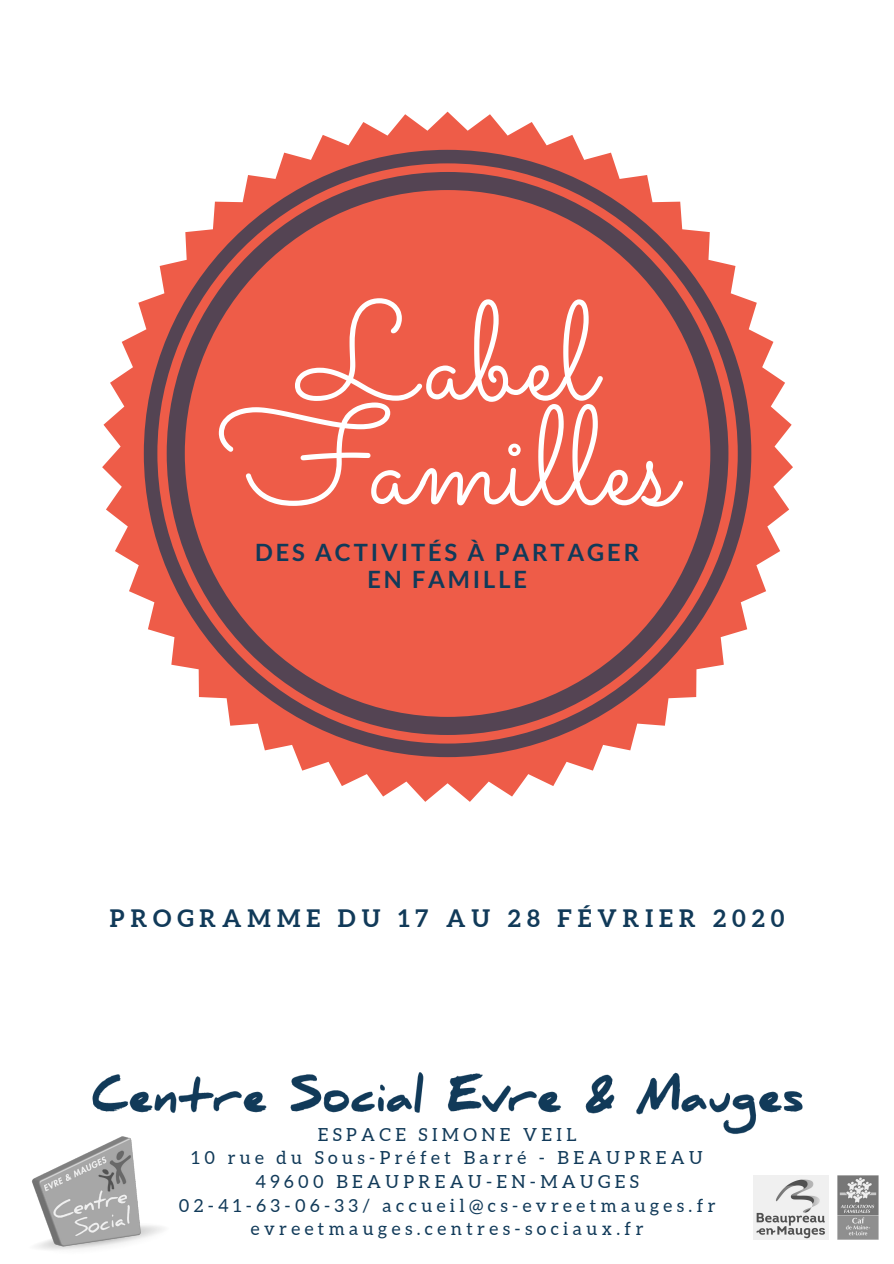
<style>
.page{position:relative;width:894px;height:1264px;background:#fff}
.page>*{position:absolute;margin:0;border:0;box-sizing:border-box;transform-origin:0 0}
.t1{font:139.35px/104.6px "Sacramento";color:#fff;text-align:center}
.t2{font:700 24px "Aleo";letter-spacing:.25em;color:#113a59}
.t3{font:700 23.7px/26.8px "Lato";letter-spacing:.12em;color:#113a59;text-align:center}
.t4{font:18px/23.7px "Aleo";letter-spacing:.245em;color:#113a59;text-align:center}
</style>
<div class="page">
<img style="left:32px;top:1152px;width:132px;height:98px">
<img style="left:837px;top:1175px;width:41px;height:64px">
<img style="left:753px;top:1175px;width:74px;height:64px">
<svg style="left:102px;top:112px;width:690px;height:689px"></svg>
<svg style="left:144px;top:150px;width:607px;height:607px;fill:#ee5c48"></svg>
<img style="left:89px;top:1072px;width:714px;height:90px">
<h1 class="t1" style="left:219px;top:298px;width:458px">Label<br>Familles</h1>
<h3 class="t3" style="left:255px;top:538px;width:385px">DES ACTIVITÉS À PARTAGER<br>EN FAMILLE</h3>
<h2 class="t2" style="left:110px;top:904px;width:676px">PROGRAMME DU 17 AU 28 FÉVRIER 2020</h2>
<p class="t4" style="left:179px;top:1122px;width:538px">ESPACE SIMONE VEIL<br>10 rue du Sous-Préfet Barré - BEAUPREAU 49600 BEAUPREAU-EN-MAUGES 02-41-63-06-33/ accueil@cs-evreetmauges.fr evreetmauges.centres-sociaux.fr</p>
</div>
